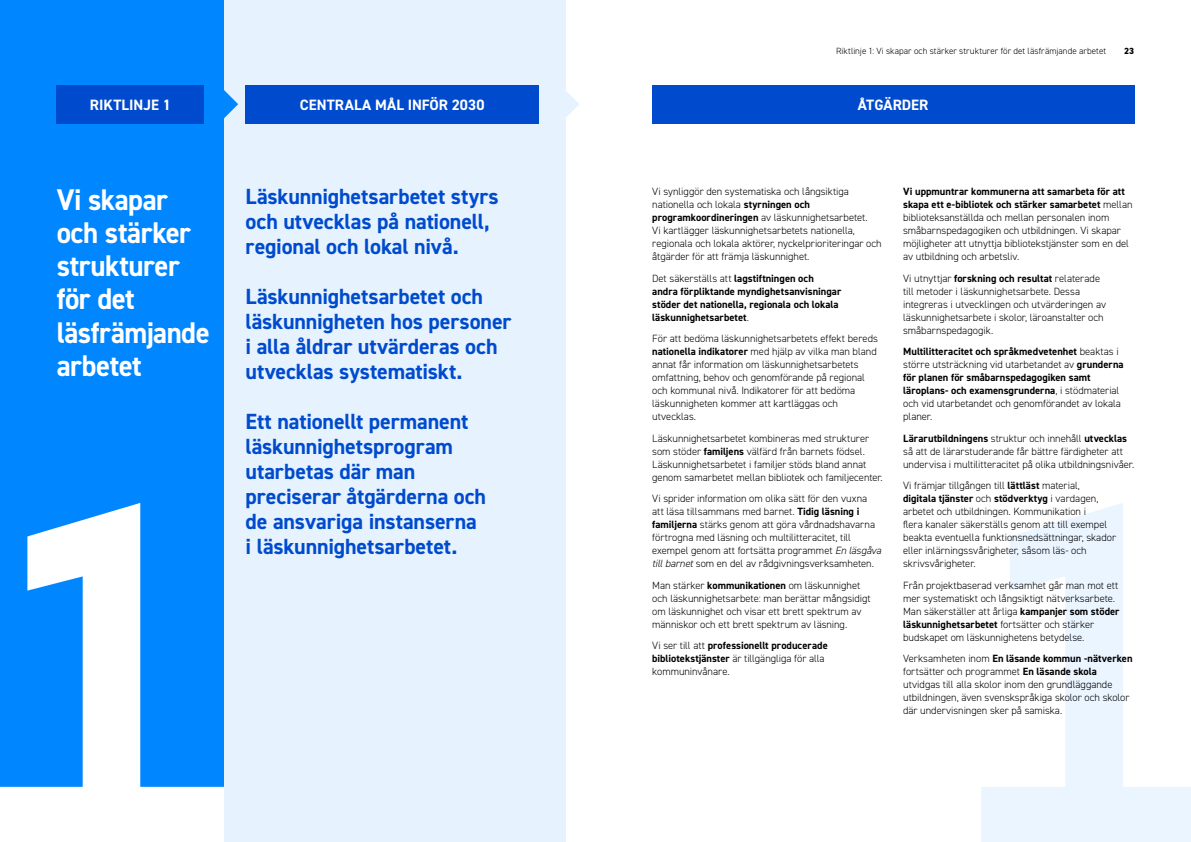
<style>
.page{position:relative;width:1191px;height:842px;background:#fff}
.page>*{position:absolute;margin:0;border:0;box-sizing:border-box;transform-origin:0 0}
.t1{font:700 30px/33px "DIN2014";letter-spacing:-.015em;color:#fff;scale:.96 1}
.t2{font:700 22px/25px "DIN2014";letter-spacing:-.005em;color:#004bcd}
.t3{font:700 15px "DIN2014";letter-spacing:.005em;color:#fff}
.t4{font:300 10.5px/13px "DIN2014";letter-spacing:-.005em;color:#000}
.t5{font:700 10.5px/13px "DIN2014";color:#000}
.t6{font:300 9px "DIN2014";color:#000}
.t7{font:800 9px "DIN2014";color:#000}
.s1{font-weight:700}
.s2{font-weight:300}
.s3{font-style:italic}
</style>
<div class="page">
<svg style="left:981px;top:503px;width:210px;height:339px"></svg>
<div style="left:0;top:0;width:224px;height:842px;background:#0086ff"></div>
<div style="left:224px;top:0;width:341px;height:842px;background:#e6f3ff"></div>
<div style="left:652px;top:85px;width:482px;height:38px;background:#004bcd"></div>
<svg style="left:0;top:503px;width:224px;height:339px"></svg>
<svg style="left:224px;top:90px;width:14px;height:29px"></svg>
<div style="left:245px;top:85px;width:294px;height:38px;background:#004bcd"></div>
<div style="left:57px;top:85px;width:147px;height:38px;background:#004bcd"></div>
<svg style="left:565px;top:89px;width:14px;height:30px"></svg>
<h3 class="t3" style="left:90px;top:95px;width:82px">RIKTLINJE 1</h3>
<h3 class="t3" style="left:300px;top:95px;width:186px">CENTRALA MÅL INFÖR 2030</h3>
<p class="t6" style="left:836px;top:46px;width:271px">Riktlinje 1: Vi skapar och stärker strukturer för det läsfrämjande arbetet</p>
<p class="t7" style="left:1124px;top:45px;width:12px">23</p>
<h3 class="t3" style="left:858px;top:95px;width:72px">ÅTGÄRDER</h3>
<p class="t4" style="left:652px;top:185px;width:231px">Vi synliggör den systematiska och långsiktiga nationella och lokala <span class="s1">styrningen och programkoordineringen</span> av läskunnighetsarbetet.<br>Vi kartlägger läskunnighetsarbetets nationella, regionala och lokala aktörer, nyckelprioriteringar och åtgärder för att främja läskunnighet.</p>
<p class="t5" style="left:652px;top:272px;width:191px"><span class="s2">Det säkerställs att</span> lagstiftningen och andra förpliktande myndighetsanvisningar stöder det nationella, regionala och lokala läskunnighetsarbetet<span class="s2">.</span></p>
<p class="t4" style="left:652px;top:332px;width:227px">För att bedöma läskunnighetsarbetets effekt bereds <span class="s1">nationella indikatorer</span> med hjälp av vilka man bland annat får information om läskunnighetsarbetets omfattning, behov och genomförande på regional och kommunal nivå. Indikatorer för att bedöma läskunnigheten kommer att kartläggas och utvecklas.</p>
<p class="t4" style="left:652px;top:432px;width:232px">Läskunnighetsarbetet kombineras med strukturer som stöder <span class="s1">familjens</span> välfärd från barnets födsel.<br>Läskunnighetsarbetet i familjer stöds bland annat genom samarbetet mellan bibliotek och familjecenter.</p>
<p class="t4" style="left:652px;top:492px;width:230px">Vi sprider information om olika sätt för den vuxna att läsa tillsammans med barnet. <span class="s1">Tidig läsning i familjerna</span> stärks genom att göra vårdnadshavarna förtrogna med läsning och multilitteracitet, till exempel genom att fortsätta programmet <span class="s3">En läsgåva till barnet</span> som en del av rådgivningsverksamheten.</p>
<p class="t4" style="left:652px;top:579px;width:220px">Man stärker <span class="s1">kommunikationen</span> om läskunnighet och läskunnighetsarbete: man berättar mångsidigt om läskunnighet och visar ett brett spektrum av människor och ett brett spektrum av läsning.</p>
<p class="t4" style="left:652px;top:639px;width:177px">Vi ser till att <span class="s1">professionellt producerade bibliotekstjänster</span> är tillgängliga för alla kommuninvånare.</p>
<h1 class="t1" style="left:57px;top:183px;width:161px">Vi skapar och stärker strukturer för det läsfrämjande arbetet</h1>
<p class="t4" style="left:903px;top:185px;width:231px"><span class="s1">Vi uppmuntrar kommunerna att samarbeta för att skapa ett e-bibliotek och stärker samarbetet</span> mellan biblioteksanställda och mellan personalen inom småbarnspedagogiken och utbildningen. Vi skapar möjligheter att utnyttja bibliotekstjänster som en del av utbildning och arbetsliv.</p>
<h2 class="t2" style="left:245px;top:184px;width:255px">Läskunnighetsarbetet styrs och utvecklas på nationell, regional och lokal nivå.</h2>
<h2 class="t2" style="left:245px;top:284px;width:267px">Läskunnighetsarbetet och läskunnigheten hos personer i alla åldrar utvärderas och utvecklas systematiskt.</h2>
<h2 class="t2" style="left:245px;top:409px;width:242px">Ett nationellt permanent läskunnighetsprogram utarbetas där man preciserar åtgärderna och de ansvariga instanserna i läskunnighetsarbetet.</h2>
<p class="t4" style="left:903px;top:272px;width:204px">Vi utnyttjar <span class="s1">forskning och resultat</span> relaterade till metoder i läskunnighetsarbete. Dessa integreras i utvecklingen och utvärderingen av läskunnighetsarbete i skolor, läroanstalter och småbarnspedagogik.</p>
<p class="t5" style="left:903px;top:345px;width:222px">Multilitteracitet och språkmedvetenhet <span class="s2">beaktas i större utsträckning vid utarbetandet av</span> grunderna för planen för småbarnspedagogiken samt läroplans- och examensgrunderna<span class="s2">, i stödmaterial och vid utarbetandet och genomförandet av lokala planer.</span></p>
<p class="t4" style="left:903px;top:432px;width:233px"><span class="s1">Lärarutbildningens</span> struktur och innehåll <span class="s1">utvecklas </span>så att de lärarstuderande får bättre färdigheter att undervisa i multilitteracitet på olika utbildningsnivåer.</p>
<p class="t4" style="left:903px;top:479px;width:214px">Vi främjar tillgången till <span class="s1">lättläst</span> material,<br><span class="s1">digitala tjänster</span> och <span class="s1">stödverktyg</span> i vardagen, arbetet och utbildningen. Kommunikation i<br>flera kanaler säkerställs genom att till exempel beakta eventuella funktionsnedsättningar, skador eller inlärningssvårigheter, såsom läs- och skrivsvårigheter.</p>
<p class="t4" style="left:903px;top:579px;width:218px">Från projektbaserad verksamhet går man mot ett mer systematiskt och långsiktigt nätverksarbete.<br>Man säkerställer att årliga <span class="s1">kampanjer som stöder läskunnighetsarbetet</span> fortsätter och stärker budskapet om läskunnighetens betydelse.</p>
<p class="t4" style="left:903px;top:652px;width:231px">Verksamheten inom <span class="s1">En läsande kommun -nätverken </span>fortsätter och programmet <span class="s1">En läsande skola </span>utvidgas till alla skolor inom den grundläggande utbildningen, även svenskspråkiga skolor och skolor där undervisningen sker på samiska.</p>
</div>
